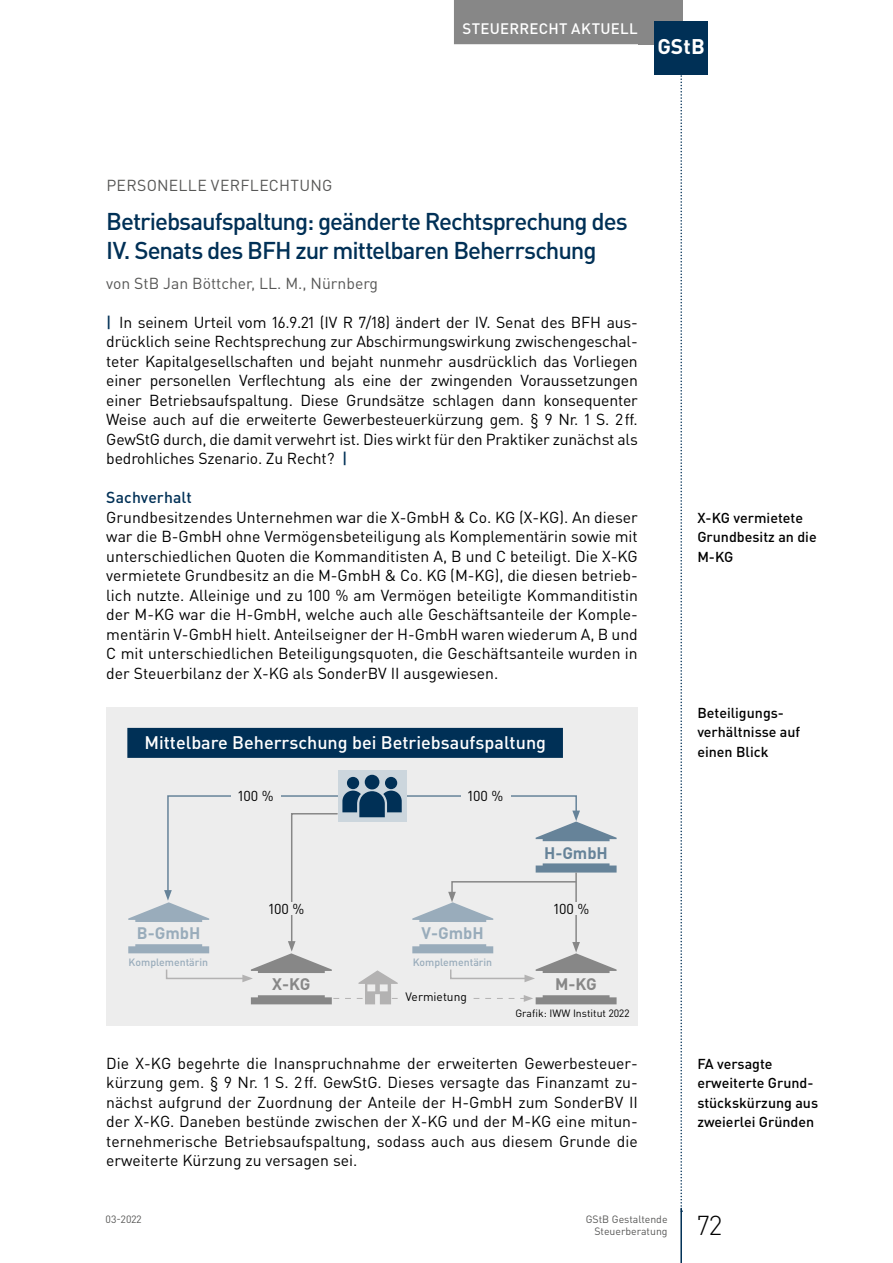
<style>
.page{position:relative;width:893px;height:1263px;background:#fff}
.page>*{position:absolute;margin:0;border:0;box-sizing:border-box;transform-origin:0 0}
.t1{font:300 27px "DIN Pro";color:#000}
.t2{font:500 24px/28.5px "DIN Pro";letter-spacing:-.045em;color:#003056}
.t3{font:700 21px "DIN Pro";color:#fff}
.t4{font:500 18px "DIN Pro";color:#fff}
.t5{font:700 16.5px "DIN Pro";color:#99acbb}
.t6{font:700 16.5px "DIN Pro";color:#878787}
.t7{font:700 16.5px "DIN Pro";color:#668399}
.t8{font:15.75px/19.5px "DIN Pro";color:#000;text-align:justify}
.t9{font:15.75px "DIN Pro";color:#575756}
.t10{font:15.75px "DIN Pro";letter-spacing:.02em;color:#575756}
.t11{font:500 15.75px "DIN Pro";color:#003056}
.t12{font:500 15px "DIN Pro";letter-spacing:.02em;color:#fff}
.t13{font:500 14.25px/19.5px "DIN Pro";color:#000}
.t14{font:14.25px "DIN Pro";color:#000}
.t15{font:12px "DIN Pro";color:#000}
.t16{font:10.5px/12.8px "DIN Pro";color:#575756;text-align:right}
.t17{font:500 10.5px "DIN Pro";color:#99acbb}
.t18{font:10.5px "DIN Pro";color:#000}
.s1{font-weight:500;color:#003056}
</style>
<div class="page">
<svg style="left:680px;top:74px;width:2px;height:1134px"></svg>
<div style="left:638px;top:0;width:44px;height:44px;background:#878787"></div>
<hr style="left:680px;top:1208px;width:2px;height:55px;background:#003056">
<div style="left:454px;top:0;width:192px;height:44px;background:#878787"></div>
<div style="left:655px;top:21px;width:53px;height:53px;background:#003056"></div>
<div style="left:106px;top:707px;width:532px;height:319px;background:#ededed"></div>
<div style="left:127px;top:728px;width:436px;height:30px;background:#003056"></div>
<div style="left:338px;top:770px;width:68px;height:51px;background:#ccd6dd"></div>
<svg style="left:128px;top:775px;width:489px;height:229px"></svg>
<p class="t12" style="left:462px;top:18px;width:177px">Steuerrecht aktuell</p>
<h3 class="t3" style="left:657px;top:32px;width:49px">GStB</h3>
<p class="t10" style="left:106px;top:175px;width:228px">PERSONELLE VERFLECHTUNG</p>
<h2 class="t2" style="left:106px;top:206px;width:523px">Betriebsaufspaltung: geänderte Rechtsprechung des<br>IV. Senats des BFH zur mittelbaren Beherrschung</h2>
<p class="t9" style="left:106px;top:272px;width:273px">von StB Jan Böttcher, LL. M., Nürnberg</p>
<p class="t8" style="left:106px;top:312px;width:533px"><span class="s1">|</span> In seinem Urteil vom 16.9.21 (IV R 7/18) ändert der IV. Senat des BFH aus&shy;drücklich seine Rechtsprechung zur Abschirmungswirkung zwischengeschal&shy;teter Kapitalgesellschaften und bejaht nunmehr ausdrücklich das Vorliegen einer personellen Verflechtung als eine der zwingenden Voraussetzungen einer Betriebsaufspaltung. Diese Grundsätze schlagen dann konsequenter Weise auch auf die erweiterte Gewerbesteuerkürzung gem. § 9 Nr. 1 S. 2ff.<br>GewStG durch, die damit verwehrt ist. Dies wirkt für den Praktiker zunächst als bedrohliches Szenario. Zu Recht? <span class="s1">|</span></p>
<p class="t11" style="left:106px;top:487px;width:87px">Sachverhalt</p>
<p class="t8" style="left:106px;top:507px;width:533px">Grundbesitzendes Unternehmen war die X-GmbH &amp; Co. KG (X-KG). An dieser war die B-GmbH ohne Vermögensbeteiligung als Komplementärin sowie mit unterschiedlichen Quoten die Kommanditisten A, B und C beteiligt. Die X-KG vermietete Grundbesitz an die M-GmbH &amp; Co. KG (M-KG), die diesen betrieb&shy;lich nutzte. Alleinige und zu 100 % am Vermögen beteiligte Kommanditistin der M-KG war die H-GmbH, welche auch alle Geschäftsanteile der Komple&shy;mentärin V-GmbH hielt. Anteilseigner der H-GmbH waren wiederum A, B und C mit unterschiedlichen Beteiligungsquoten, die Geschäftsanteile wurden in der Steuerbilanz der X-KG als SonderBV II ausgewiesen.</p>
<p class="t4" style="left:144px;top:731px;width:403px">Mittelbare Beherrschung bei Betriebsaufspaltung</p>
<p class="t14" style="left:238px;top:787px;width:37px">100 %</p>
<p class="t14" style="left:468px;top:787px;width:37px">100 %</p>
<p class="t7" style="left:544px;top:841px;width:65px">H-GmbH</p>
<p class="t5" style="left:137px;top:922px;width:65px">B-GmbH</p>
<p class="t17" style="left:129px;top:955px;width:81px">Komplementärin</p>
<p class="t14" style="left:269px;top:899px;width:37px">100 %</p>
<p class="t14" style="left:554px;top:899px;width:37px">100 %</p>
<p class="t5" style="left:422px;top:922px;width:64px">V-GmbH</p>
<p class="t17" style="left:413px;top:955px;width:81px">Komplementärin</p>
<p class="t6" style="left:272px;top:973px;width:40px">X-KG</p>
<p class="t6" style="left:555px;top:973px;width:43px">M-KG</p>
<p class="t15" style="left:406px;top:989px;width:63px">Vermietung</p>
<p class="t18" style="left:515px;top:1006px;width:116px">Grafik: IWW Institut 2022</p>
<p class="t8" style="left:106px;top:1053px;width:533px">Die X-KG begehrte die Inanspruchnahme der erweiterten Gewerbesteuer&shy;kürzung gem. § 9 Nr. 1 S. 2 ff. GewStG. Dieses versagte das Finanzamt zu&shy;nächst aufgrund der Zuordnung der Anteile der H-GmbH zum SonderBV II der X-KG. Daneben bestünde zwischen der X-KG und der M-KG eine mitun&shy;ternehmerische Betriebsaufspaltung, sodass auch aus diesem Grunde die erweiterte Kürzung zu versagen sei.</p>
<p class="t13" style="left:697px;top:507px;width:121px">X-KG vermietete<br>Grundbesitz an die<br>M-KG</p>
<p class="t13" style="left:697px;top:702px;width:104px">Beteiligungs&shy;verhältnisse auf einen Blick</p>
<p class="t13" style="left:697px;top:1053px;width:122px">FA versagte erweiterte Grund&shy;stückskürzung aus zweierlei Gründen</p>
<p class="t16" style="left:106px;top:1212px;width:38px">03-2022</p>
<p class="t16" style="left:586px;top:1212px;width:83px">GStB Gestaltende<br>Steuerberatung</p>
<h1 class="t1" style="left:697px;top:1207px;width:26px">72</h1>
</div>
